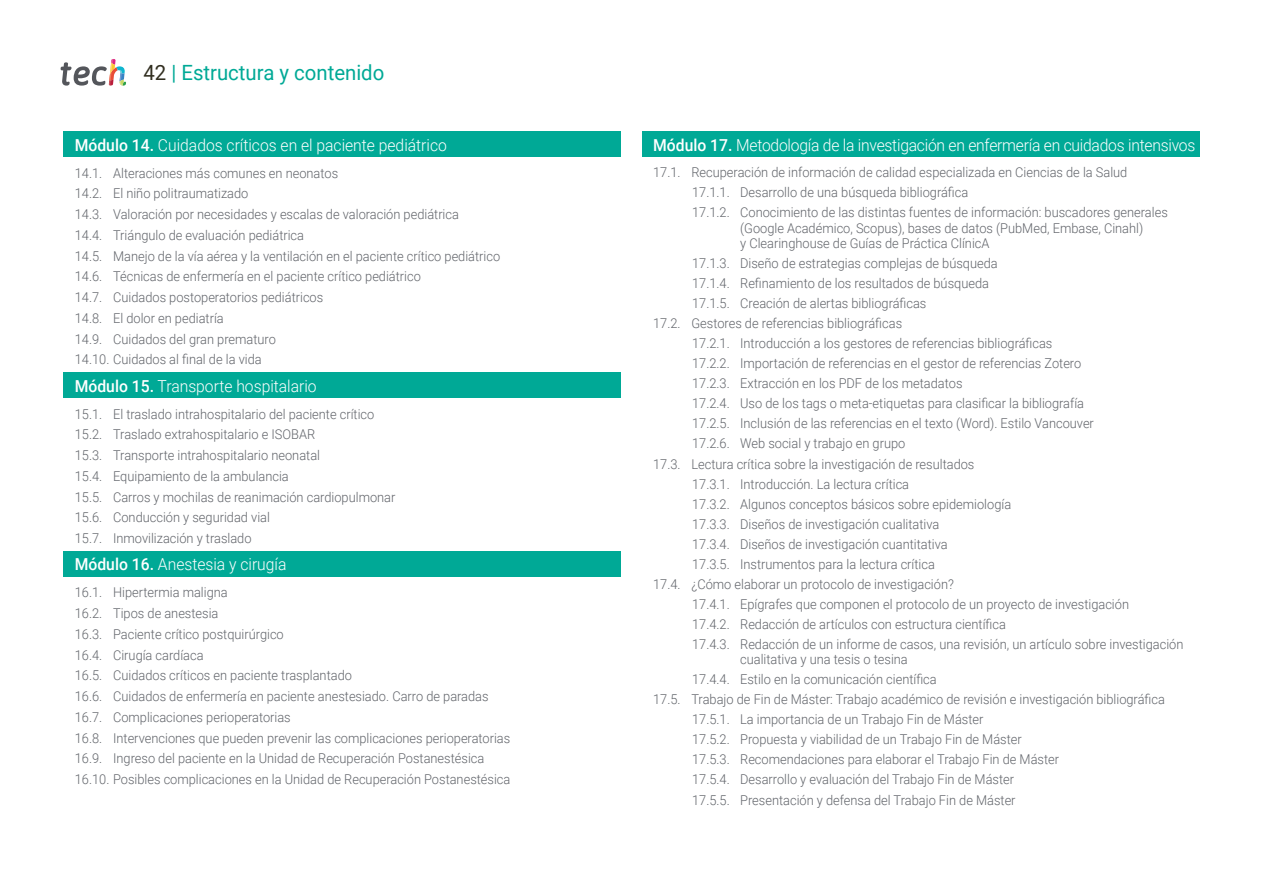
<style>
.page{position:relative;width:1263px;height:893px;background:#fff}
.page>*{position:absolute;margin:0;border:0;box-sizing:border-box;transform-origin:0 0}
.t1{font:21px "Roboto";color:#00a996}
.t2{font:300 16.5px "Roboto";color:#fff;scale:.95 1}
.t3{font:300 13.5px/20.7px "Roboto";color:#61646a;scale:.95 1}
.s1{color:#312e20}
.s2{font-weight:500}
</style>
<div class="page">
<svg style="left:61px;top:59px;width:65px;height:27px"></svg>
<div style="left:64px;top:132px;width:557px;height:25px;background:#00a996"></div>
<div style="left:64px;top:373px;width:557px;height:25px;background:#00a996"></div>
<div style="left:64px;top:552px;width:557px;height:25px;background:#00a996"></div>
<div style="left:642px;top:132px;width:557px;height:25px;background:#00a996"></div>
<h1 class="t1" style="left:144px;top:57px;width:242px"><span class="s1">42</span> | Estructura y contenido</h1>
<p class="t2" style="left:75px;top:133px;width:393px"><span class="s2">Módulo 14.</span> Cuidados críticos en el paciente pediátrico</p>
<p class="t3" style="left:75px;top:162px;width:449px">14.1. Alteraciones más comunes en neonatos<br>14.2. El niño politraumatizado<br>14.3. Valoración por necesidades y escalas de valoración pediátrica<br>14.4. Triángulo de evaluación pediátrica<br>14.5. Manejo de la vía aérea y la ventilación en el paciente crítico pediátrico 14.6. Técnicas de enfermería en el paciente crítico pediátrico<br>14.7. Cuidados postoperatorios pediátricos<br>14.8. El dolor en pediatría<br>14.9. Cuidados del gran prematuro<br>14.10. Cuidados al final de la vida</p>
<p class="t2" style="left:75px;top:374px;width:256px"><span class="s2">Módulo 15.</span> Transporte hospitalario</p>
<p class="t3" style="left:75px;top:403px;width:339px">15.1. El traslado intrahospitalario del paciente crítico 15.2. Traslado extrahospitalario e ISOBAR<br>15.3. Transporte intrahospitalario neonatal<br>15.4. Equipamiento de la ambulancia<br>15.5. Carros y mochilas de reanimación cardiopulmonar 15.6. Conducción y seguridad vial<br>15.7. Inmovilización y traslado</p>
<p class="t2" style="left:75px;top:553px;width:224px"><span class="s2">Módulo 16.</span> Anestesia y cirugía</p>
<p class="t3" style="left:75px;top:582px;width:460px">16.1. Hipertermia maligna<br>16.2. Tipos de anestesia<br>16.3. Paciente crítico postquirúrgico<br>16.4. Cirugía cardíaca<br>16.5. Cuidados críticos en paciente trasplantado<br>16.6. Cuidados de enfermería en paciente anestesiado. Carro de paradas 16.7. Complicaciones perioperatorias<br>16.8. Intervenciones que pueden prevenir las complicaciones perioperatorias 16.9. Ingreso del paciente en la Unidad de Recuperación Postanestésica 16.10. Posibles complicaciones en la Unidad de Recuperación Postanestésica</p>
<p class="t2" style="left:653px;top:133px;width:572px"><span class="s2">Módulo 17.</span> Metodología de la investigación en enfermería en cuidados intensivos</p>
<p class="t3" style="left:692px;top:162px;width:502px;line-height:20px;text-indent:-39px">17.1. Recuperación de información de calidad especializada en Ciencias de la Salud<br>17.1.1. Desarrollo de una búsqueda bibliográfica<br>17.1.2. Conocimiento de las distintas fuentes de información: buscadores generales</p>
<p class="t3" style="left:740px;top:219px;width:426px;line-height:15.8px">(Google Académico, Scopus), bases de datos (PubMed, Embase, Cinahl) y Clearinghouse de Guías de Práctica ClínicA</p>
<p class="t3" style="left:692px;top:253px;width:323px">17.1.3. Diseño de estrategias complejas de búsqueda</p>
<p class="t3" style="left:692px;top:273px;width:314px">17.1.4. Refinamiento de los resultados de búsqueda</p>
<p class="t3" style="left:692px;top:293px;width:248px">17.1.5. Creación de alertas bibliográficas</p>
<p class="t3" style="left:653px;top:313px;width:264px">17.2. Gestores de referencias bibliográficas</p>
<p class="t3" style="left:692px;top:333px;width:381px">17.2.1. Introducción a los gestores de referencias bibliográficas</p>
<p class="t3" style="left:692px;top:353px;width:411px">17.2.2. Importación de referencias en el gestor de referencias Zotero</p>
<p class="t3" style="left:692px;top:373px;width:286px">17.2.3. Extracción en los PDF de los metadatos</p>
<p class="t3" style="left:692px;top:393px;width:414px">17.2.4. Uso de los tags o meta-etiquetas para clasificar la bibliografía</p>
<p class="t3" style="left:692px;top:413px;width:424px">17.2.5. Inclusión de las referencias en el texto (Word). Estilo Vancouver</p>
<p class="t3" style="left:692px;top:433px;width:226px">17.2.6. Web social y trabajo en grupo</p>
<p class="t3" style="left:653px;top:453px;width:340px">17.3. Lectura crítica sobre la investigación de resultados</p>
<p class="t3" style="left:692px;top:473px;width:230px">17.3.1. Introducción. La lectura crítica</p>
<p class="t3" style="left:692px;top:493px;width:337px">17.3.2. Algunos conceptos básicos sobre epidemiología</p>
<p class="t3" style="left:692px;top:513px;width:262px">17.3.3. Diseños de investigación cualitativa</p>
<p class="t3" style="left:692px;top:533px;width:270px">17.3.4. Diseños de investigación cuantitativa</p>
<p class="t3" style="left:692px;top:553px;width:257px">17.3.5. Instrumentos para la lectura crítica</p>
<p class="t3" style="left:653px;top:573px;width:318px">17.4. ¿Cómo elaborar un protocolo de investigación?</p>
<p class="t3" style="left:692px;top:593px;width:461px">17.4.1. Epígrafes que componen el protocolo de un proyecto de investigación</p>
<p class="t3" style="left:692px;top:613px;width:332px">17.4.2. Redacción de artículos con estructura científica</p>
<p class="t3" style="left:692px;top:633px;width:519px">17.4.3. Redacción de un informe de casos, una revisión, un artículo sobre investigación</p>
<p class="t3" style="left:740px;top:649px;width:178px">cualitativa y una tesis o tesina</p>
<p class="t3" style="left:692px;top:669px;width:259px">17.4.4. Estilo en la comunicación científica</p>
<p class="t3" style="left:653px;top:689px;width:540px">17.5. Trabajo de Fin de Máster: Trabajo académico de revisión e investigación bibliográfica</p>
<p class="t3" style="left:692px;top:709px;width:308px">17.5.1. La importancia de un Trabajo Fin de Máster</p>
<p class="t3" style="left:692px;top:729px;width:348px">17.5.2. Propuesta y viabilidad de un Trabajo Fin de Máster</p>
<p class="t3" style="left:692px;top:749px;width:388px">17.5.3. Recomendaciones para elaborar el Trabajo Fin de Máster</p>
<p class="t3" style="left:692px;top:769px;width:340px">17.5.4. Desarrollo y evaluación del Trabajo Fin de Máster</p>
<p class="t3" style="left:692px;top:789px;width:342px">17.5.5. Presentación y defensa del Trabajo Fin de Máster</p>
</div>
